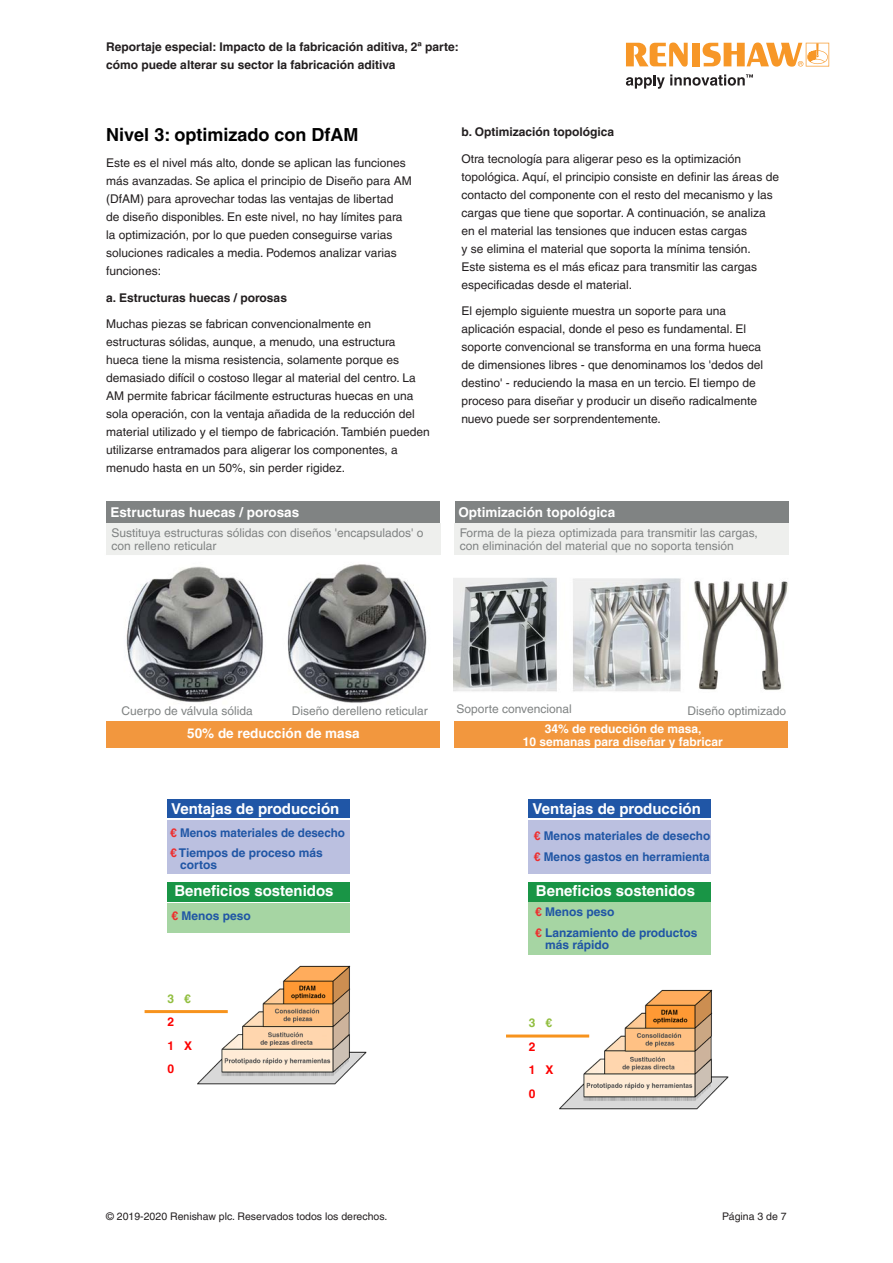
<style>
.page{position:relative;width:893px;height:1263px;background:#fff}
.page>*{position:absolute;margin:0;border:0;box-sizing:border-box;transform-origin:0 0}
.Body_Text_8pt_medium{font:700 18px "Helvetica LT Pro";color:#000}
.main_body_heading_8p{font:700 15px "Helvetica LT Pro";color:#fff}
.main_body_heading_8p-2{font:700 13.5px "Helvetica LT Pro";color:#fff}
.Body_Text_8pt_medium-2{font:12px/18px "Helvetica LT Pro";color:#231f20}
.main_body_heading_8p-3{font:12px/13.5px "Helvetica LT Pro";color:#808383}
.main_body_heading_8p-4{font:700 12px/12px "Helvetica LT Pro";color:#2056a5}
.Body_Text_8pt_medium-3{font:700 12px/18px "Helvetica LT Pro";color:#231f20}
.main_body_heading_8p-5{font:700 12px/13.5px "Helvetica LT Pro";color:#fff;text-align:center}
.main_body_heading_8p-6{font:700 12px "Helvetica LT Pro";color:#fd0100}
.main_body_heading_8p-7{font:700 12px "Helvetica LT Pro";color:#91be3f}
.t1{font:10.5px "Helvetica LT Pro";color:#231f20}
.s1{color:#ee2d2d}
</style>
<div class="page">
<svg style="left:626px;top:43px;width:62px;height:24px"></svg>
<div style="left:692px;top:43px;width:8px;height:23px;background:#f79727"></div>
<svg style="left:703px;top:43px;width:126px;height:24px"></svg>
<svg style="left:626px;top:74px;width:127px;height:15px"></svg>
<img style="left:106px;top:554px;width:334px;height:149px">
<div style="left:106px;top:721px;width:334px;height:27px;background:#f2973e"></div>
<div style="left:107px;top:501px;width:333px;height:22px;background:#808383"></div>
<div style="left:106px;top:523px;width:334px;height:31px;background:#eeefed"></div>
<img style="left:198px;top:965px;width:169px;height:120px">
<hr style="left:145px;top:1010px;width:83px;height:3px;background:#f7931d">
<div style="left:167px;top:903px;width:183px;height:29px;background:#a6d5a3"></div>
<div style="left:167px;top:882px;width:183px;height:19px;background:#199546"></div>
<div style="left:167px;top:799px;width:183px;height:19px;background:#2056a6"></div>
<div style="left:167px;top:820px;width:183px;height:54px;background:#bbc0e0"></div>
<img style="left:454px;top:578px;width:334px;height:114px">
<div style="left:454px;top:721px;width:334px;height:27px;background:#f2973e"></div>
<div style="left:455px;top:501px;width:333px;height:21px;background:#808383"></div>
<div style="left:454px;top:523px;width:334px;height:31px;background:#eeefed"></div>
<img style="left:559px;top:989px;width:170px;height:121px">
<hr style="left:506px;top:1034px;width:83px;height:3px;background:#f7931d">
<div style="left:528px;top:903px;width:183px;height:52px;background:#a6d5a3"></div>
<div style="left:528px;top:882px;width:183px;height:19px;background:#199546"></div>
<div style="left:528px;top:799px;width:183px;height:19px;background:#2056a6"></div>
<div style="left:528px;top:820px;width:183px;height:54px;background:#bbc0e0"></div>
<p class="Body_Text_8pt_medium-3" style="left:106px;top:38px;width:354px">Reportaje especial: Impacto de la fabricación aditiva, 2ª parte: cómo puede alterar su sector la fabricación aditiva</p>
<p class="Body_Text_8pt_medium" style="left:106px;top:123px;width:254px">Nivel 3: optimizado con DfAM</p>
<p class="Body_Text_8pt_medium-2" style="left:106px;top:154px;width:307px">Este es el nivel más alto, donde se aplican las funciones más avanzadas. Se aplica el principio de Diseño para AM (DfAM) para aprovechar todas las ventajas de libertad<br>de diseño disponibles. En este nivel, no hay límites para la optimización, por lo que pueden conseguirse varias soluciones radicales a media. Podemos analizar varias funciones:</p>
<p class="Body_Text_8pt_medium-3" style="left:106px;top:288px;width:182px">a. Estructuras huecas / porosas</p>
<p class="Body_Text_8pt_medium-2" style="left:106px;top:315px;width:325px">Muchas piezas se fabrican convencionalmente en estructuras sólidas, aunque, a menudo, una estructura hueca tiene la misma resistencia, solamente porque es demasiado difícil o costoso llegar al material del centro. La AM permite fabricar fácilmente estructuras huecas en una sola operación, con la ventaja añadida de la reducción del material utilizado y el tiempo de fabricación. También pueden utilizarse entramados para aligerar los componentes, a menudo hasta en un 50%, sin perder rigidez.</p>
<p class="main_body_heading_8p-2" style="left:110px;top:504px;width:190px">Estructuras huecas / porosas</p>
<p class="main_body_heading_8p-3" style="left:112px;top:526px;width:313px">Sustituya estructuras sólidas con diseños 'encapsulados' o con relleno reticular</p>
<p class="Body_Text_8pt_medium-3" style="left:461px;top:123px;width:154px">b. Optimización topológica</p>
<p class="Body_Text_8pt_medium-2" style="left:461px;top:149px;width:319px">Otra tecnología para aligerar peso es la optimización topológica. Aquí, el principio consiste en definir las áreas de contacto del componente con el resto del mecanismo y las cargas que tiene que soportar. A continuación, se analiza en el material las tensiones que inducen estas cargas<br>y se elimina el material que soporta la mínima tensión.<br>Este sistema es el más eficaz para transmitir las cargas especificadas desde el material.</p>
<p class="Body_Text_8pt_medium-2" style="left:461px;top:302px;width:303px">El ejemplo siguiente muestra un soporte para una aplicación espacial, donde el peso es fundamental. El soporte convencional se transforma en una forma hueca de dimensiones libres - que denominamos los 'dedos del destino' - reduciendo la masa en un tercio. El tiempo de proceso para diseñar y producir un diseño radicalmente nuevo puede ser sorprendentemente.</p>
<p class="main_body_heading_8p-2" style="left:458px;top:504px;width:158px">Optimización topológica</p>
<p class="main_body_heading_8p-3" style="left:460px;top:526px;width:300px">Forma de la pieza optimizada para transmitir las cargas, con eliminación del material que no soporta tensión</p>
<p class="main_body_heading_8p-3" style="left:121px;top:703px;width:133px">Cuerpo de válvula sólida</p>
<p class="main_body_heading_8p-2" style="left:187px;top:724px;width:174px">50% de reducción de masa</p>
<p class="main_body_heading_8p-3" style="left:292px;top:703px;width:138px">Diseño derelleno reticular</p>
<p class="main_body_heading_8p-3" style="left:456px;top:702px;width:117px">Soporte convencional</p>
<p class="main_body_heading_8p-5" style="left:523px;top:722px;width:202px">34% de reducción de masa,<br>10 semanas para diseñar y fabricar</p>
<p class="main_body_heading_8p-3" style="left:687px;top:704px;width:100px">Diseño optimizado</p>
<p class="main_body_heading_8p" style="left:171px;top:800px;width:170px">Ventajas de producción</p>
<p class="main_body_heading_8p-4" style="left:170px;top:827px;width:176px"><span class="s1">€</span> Menos materiales de desecho</p>
<p class="main_body_heading_8p-4" style="left:180px;top:847px;width:144px;text-indent:-10px"><span class="s1">€</span> Tiempos de proceso más cortos</p>
<p class="main_body_heading_8p" style="left:533px;top:800px;width:170px">Ventajas de producción</p>
<p class="main_body_heading_8p-4" style="left:534px;top:830px;width:178px"><span class="s1">€</span> Menos materiales de desecho</p>
<p class="main_body_heading_8p-4" style="left:534px;top:850px;width:178px"><span class="s1">€</span> Menos gastos en herramienta</p>
<p class="main_body_heading_8p" style="left:174px;top:881px;width:161px">Beneficios sostenidos</p>
<p class="main_body_heading_8p" style="left:536px;top:881px;width:161px">Beneficios sostenidos</p>
<p class="main_body_heading_8p-4" style="left:172px;top:909px;width:81px"><span class="s1">€</span> Menos peso</p>
<p class="main_body_heading_8p-4" style="left:535px;top:906px;width:81px"><span class="s1">€</span> Menos peso</p>
<p class="main_body_heading_8p-4" style="left:545px;top:927px;width:154px;text-indent:-10px"><span class="s1">€</span> Lanzamiento de productos más rápido</p>
<p class="main_body_heading_8p-7" style="left:167px;top:991px;width:25px">3 €</p>
<p class="main_body_heading_8p-6" style="left:167px;top:1015px;width:8px">2</p>
<p class="main_body_heading_8p-6" style="left:167px;top:1038px;width:26px">1 X</p>
<p class="main_body_heading_8p-6" style="left:167px;top:1062px;width:8px">0</p>
<p class="main_body_heading_8p-7" style="left:529px;top:1016px;width:25px">3 €</p>
<p class="main_body_heading_8p-6" style="left:529px;top:1039px;width:8px">2</p>
<p class="main_body_heading_8p-6" style="left:529px;top:1063px;width:26px">1 X</p>
<p class="main_body_heading_8p-6" style="left:529px;top:1086px;width:8px">0</p>
<p class="t1" style="left:106px;top:1210px;width:283px">© 2019-2020 Renishaw plc. Reservados todos los derechos.</p>
<p class="t1" style="left:722px;top:1210px;width:66px">Página 3 de 7</p>
</div>
